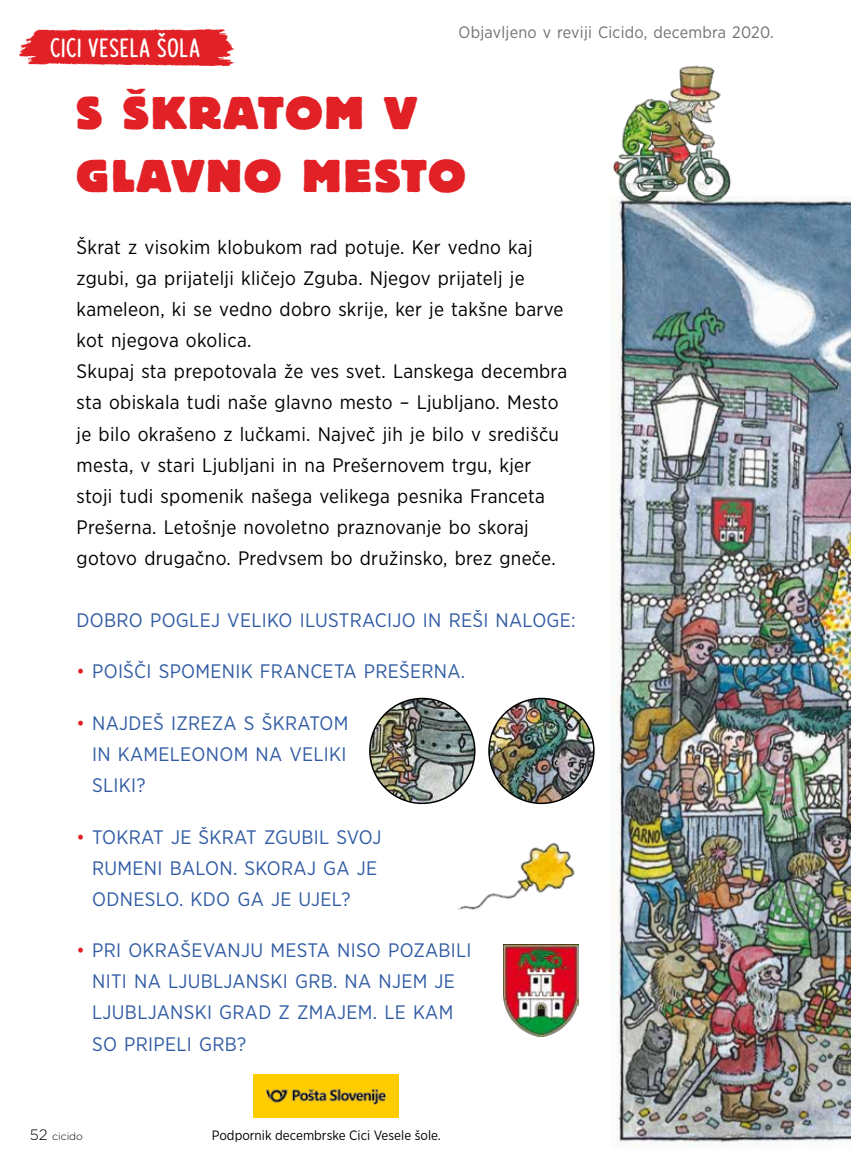
<style>
.page{position:relative;width:851px;height:1170px;background:#fff}
.page>*{position:absolute;margin:0;border:0;box-sizing:border-box;transform-origin:0 0}
.t1{font:48px/62.4px "Block TCE Heav";letter-spacing:.045em;color:#e22127}
.t2{font:27px "NAL Hand";letter-spacing:.03em;color:#fff;scale:1.1 1}
.t3{font:19.5px/31px "Gotham Narrow";letter-spacing:.015em;color:#000}
.t4{font:19.5px/31px "Gotham Narrow";letter-spacing:.015em;color:#315ca4}
.t5{font:16.5px "Gotham Narrow";letter-spacing:.015em;color:#707172}
.t6{font:13.5px "Gotham Narrow";color:#000}
.t7{font:300 10.5px "Gotham";color:#000}
.s1{color:#e22127}
.s2{font-size:15px}
</style>
<div class="page">
<svg style="left:19px;top:29px;width:215px;height:37px;background:#e53d42"></svg>
<img style="left:612px;top:196px;width:238px;height:951px">
<img style="left:612px;top:65px;width:128px;height:141px">
<img style="left:254px;top:1074px;width:145px;height:43px">
<img style="left:457px;top:842px;width:118px;height:68px">
<img style="left:504px;top:944px;width:75px;height:92px">
<img style="left:370px;top:698px;width:104px;height:105px;border-radius:52px">
<div style="left:369px;top:697px;width:106px;height:107px;border:2px solid #000;border-radius:50%"></div>
<img style="left:489px;top:698px;width:104px;height:105px;border-radius:52px">
<div style="left:488px;top:697px;width:106px;height:107px;border:2px solid #000;border-radius:50%"></div>
<h2 class="t2" style="left:51px;top:33px;width:138px">CICI VESELA ŠOLA</h2>
<p class="t5" style="left:458px;top:22px;width:317px">Objavljeno v reviji Cicido, decembra 2020.</p>
<h1 class="t1" style="left:77px;top:82px;width:390px">S ŠKRATOM V<br>GLAVNO MESTO</h1>
<p class="t3" style="left:77px;top:231px;width:492px">Škrat z visokim klobukom rad potuje. Ker vedno kaj zgubi, ga prijatelji kličejo Zguba. Njegov prijatelj je kameleon, ki se vedno dobro skrije, ker je takšne barve kot njegova okolica.<br>Skupaj sta prepotovala že ves svet. Lanskega decembra sta obiskala tudi naše glavno mesto – Ljubljano. Mesto je bilo okrašeno z lučkami. Največ jih je bilo v središču mesta, v stari Ljubljani in na Prešernovem trgu, kjer stoji tudi spomenik našega velikega pesnika Franceta Prešerna. Letošnje novoletno praznovanje bo skoraj gotovo drugačno. Predvsem bo družinsko, brez gneče.</p>
<p class="t4" style="left:77px;top:604px;width:500px">DOBRO POGLEJ VELIKO ILUSTRACIJO IN REŠI NALOGE:</p>
<p class="t4" style="left:77px;top:655px;width:390px"><span class="s1">•</span> POIŠČI SPOMENIK FRANCETA PREŠERNA.</p>
<p class="t4" style="left:92px;top:707px;width:258px;text-align:justify;text-indent:-16px"><span class="s1">•</span> NAJDEŠ IZREZA S ŠKRATOM IN KAMELEONOM NA VELIKI SLIKI?</p>
<p class="t4" style="left:92px;top:820px;width:291px;text-indent:-16px"><span class="s1">•</span> TOKRAT JE ŠKRAT ZGUBIL SVOJ<br>RUMENI BALON. SKORAJ GA JE<br>ODNESLO. KDO GA JE UJEL?</p>
<p class="t4" style="left:92px;top:934px;width:381px;text-indent:-16px"><span class="s1">•</span> PRI OKRAŠEVANJU MESTA NISO POZABILI<br>NITI NA LJUBLJANSKI GRB. NA NJEM JE<br>LJUBLJANSKI GRAD Z ZMAJEM. LE KAM<br>SO PRIPELI GRB?</p>
<p class="t7" style="left:30px;top:1129px;width:55px"><span class="s2">52</span> cicido</p>
<p class="t6" style="left:212px;top:1127px;width:231px">Podpornik decembrske Cici Vesele šole.</p>
</div>
